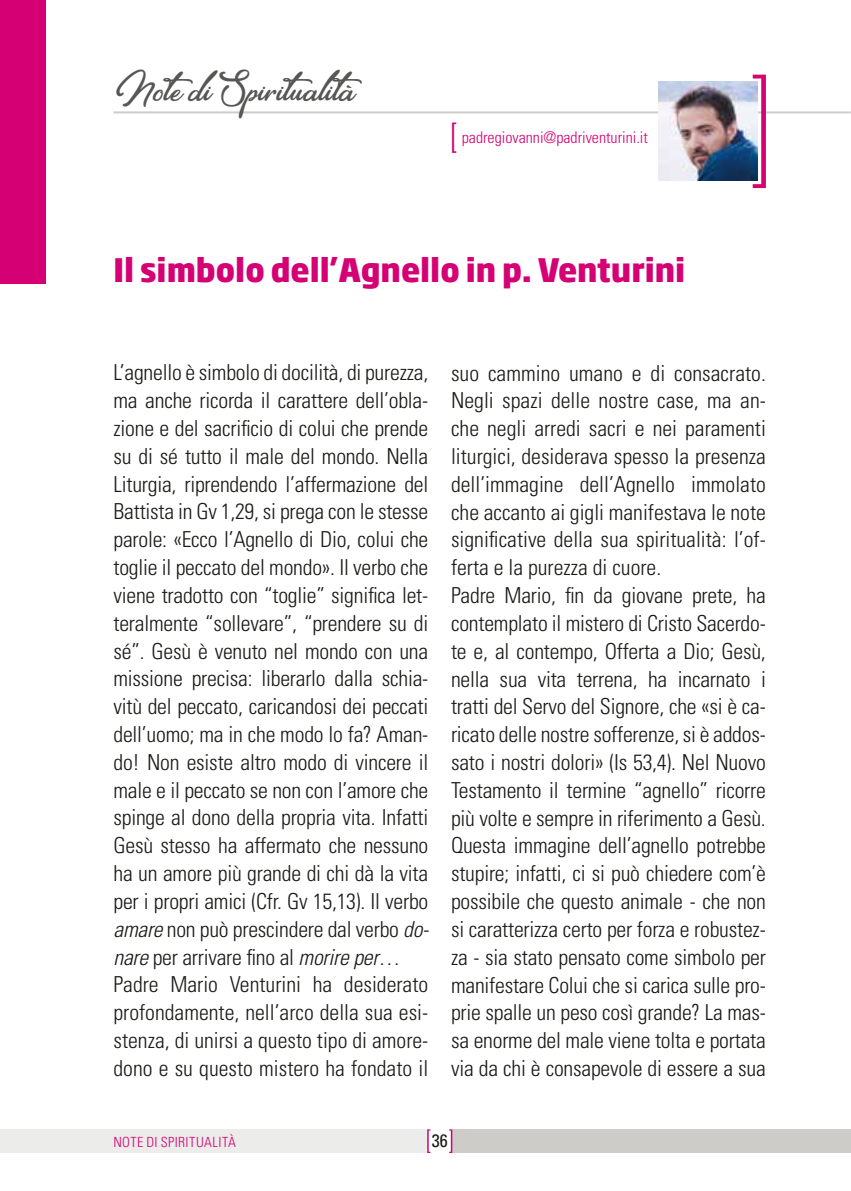
<style>
.page{position:relative;width:851px;height:1191px;background:#fff}
.page>*{position:absolute;margin:0;border:0;box-sizing:border-box;transform-origin:0 0}
.t1{font:36px "Elegancia Romantica";color:#575655}
.t2{font:300 ultra-condensed 36px "Univers";color:#d40074}
.t3{font:800 32px "Soho Gothic Pro";color:#d40074;scale:.9 1}
.t4{font:300 condensed 22px/27.8px "Univers";letter-spacing:-.01em;color:#1a1a18}
.t5{font:condensed 18px "Univers";color:#1a1a18}
.t6{font:300 condensed 16px "Univers";color:#d40074}
.t7{font:300 condensed 14px "Univers";letter-spacing:.025em;color:#d40074}
.s1{font-style:italic}
</style>
<div class="page">
<div style="left:439px;top:1129px;width:411px;height:24px;background:#ceccc9"></div>
<div style="left:0;top:1129px;width:439px;height:24px;background:#ececea"></div>
<div style="left:428px;top:1129px;width:24px;height:24px;background:#fff"></div>
<svg style="left:449px;top:1129px;width:3px;height:24px"></svg>
<svg style="left:427px;top:1129px;width:3px;height:24px"></svg>
<hr style="left:113px;top:111px;width:737px;height:2px;background:#ceccc9">
<svg style="left:752px;top:75px;width:13px;height:113px"></svg>
<div style="left:0;top:0;width:45px;height:283px;background:#d40074"></div>
<img style="left:658px;top:82px;width:99px;height:99px">
<h1 class="t1" style="left:113px;top:67px;width:251px">Note di Spiritualità</h1>
<h1 class="t2" style="left:450px;top:117px;width:8px">[</h1>
<p class="t6" style="left:461px;top:128px;width:188px">padregiovanni@padriventurini.it</p>
<h2 class="t3" style="left:113px;top:245px;width:637px">Il simbolo dell’Agnello in p. Venturini</h2>
<p class="t4" style="left:113px;top:359px;width:317px">L’agnello è simbolo di docilità, di purezza, ma anche ricorda il carattere dell’obla&shy;zione e del sacrificio di colui che prende su di sé tutto il male del mondo. Nella Liturgia, riprendendo l’affermazione del Battista in Gv 1,29, si prega con le stesse parole: «Ecco l’Agnello di Dio, colui che toglie il peccato del mondo». Il verbo che viene tradotto con “toglie” significa let&shy;teralmente “sollevare”, “prendere su di sé”. Gesù è venuto nel mondo con una missione precisa: liberarlo dalla schia&shy;vitù del peccato, caricandosi dei peccati dell’uomo; ma in che modo lo fa? Aman&shy;do! Non esiste altro modo di vincere il male e il peccato se non con l’amore che spinge al dono della propria vita. Infatti Gesù stesso ha affermato che nessuno ha un amore più grande di chi dà la vita per i propri amici (Cfr. Gv 15,13). Il verbo <span class="s1">amare</span> non può prescindere dal verbo <span class="s1">do&shy;nare</span> per arrivare fino al <span class="s1">morire per</span>… Padre Mario Venturini ha desiderato profondamente, nell’arco della sua esi&shy;stenza, di unirsi a questo tipo di amore&shy;dono e su questo mistero ha fondato il</p>
<p class="t4" style="left:451px;top:359px;width:316px">suo cammino umano e di consacrato.<br>Negli spazi delle nostre case, ma an&shy;che negli arredi sacri e nei paramenti liturgici, desiderava spesso la presenza dell’immagine dell’Agnello immolato che accanto ai gigli manifestava le note significative della sua spiritualità: l’of&shy;ferta e la purezza di cuore.<br>Padre Mario, fin da giovane prete, ha contemplato il mistero di Cristo Sacerdo&shy;te e, al contempo, Offerta a Dio; Gesù, nella sua vita terrena, ha incarnato i tratti del Servo del Signore, che «si è ca&shy;ricato delle nostre sofferenze, si è addos&shy;sato i nostri dolori» (Is 53,4). Nel Nuovo Testamento il termine “agnello” ricorre più volte e sempre in riferimento a Gesù.<br>Questa immagine dell’agnello potrebbe stupire; infatti, ci si può chiedere com’è possibile che questo animale - che non si caratterizza certo per forza e robustez&shy;za - sia stato pensato come simbolo per manifestare Colui che si carica sulle pro&shy;prie spalle un peso così grande? La mas&shy;sa enorme del male viene tolta e portata via da chi è consapevole di essere a sua</p>
<p class="t7" style="left:113px;top:1133px;width:124px">NOTE DI SPIRITUALITÀ</p>
<p class="t5" style="left:431px;top:1129px;width:17px">36</p>
</div>
